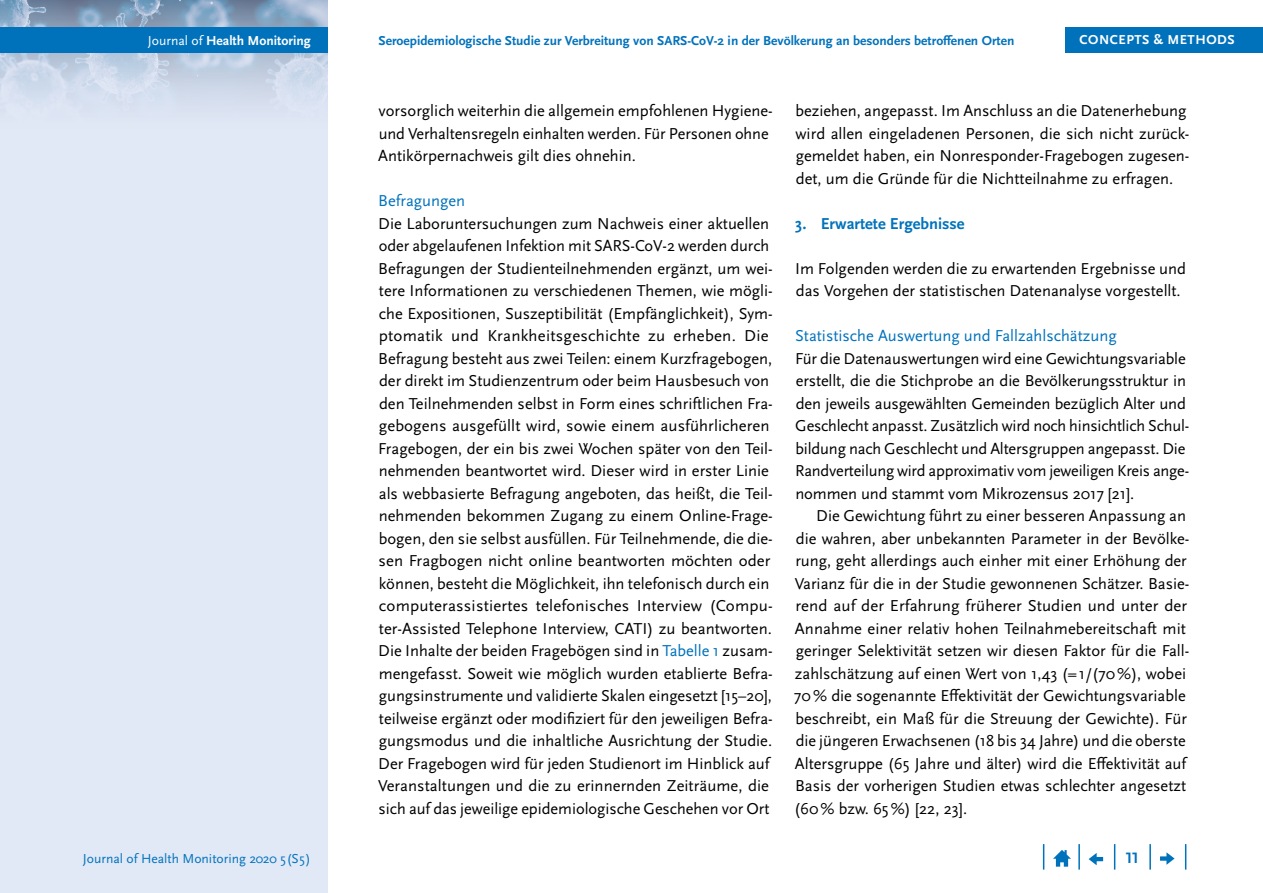
<style>
.page{position:relative;width:1263px;height:893px;background:#fff}
.page>*{position:absolute;margin:0;border:0;box-sizing:border-box;transform-origin:0 0}
.Copy{font:16.5px/22.5px "Scala Sans Pro";color:#000}
.Copy_Einzug{font:16.5px/22.5px "Scala Sans Pro";color:#000}
.t1{font:16.5px "Scala Sans Pro";color:#0072bc}
.t2{font:700 16.5px "Scala Sans Pro";color:#0072bc}
.t3{font:700 15.75px "Scala Sans Pro";color:#0072bc}
.t4{font:13.65px "Scala Sans Pro";color:#0072bc}
.t5{font:700 13.65px "Scala Sans Pro";color:#fff}
.t6{font:700 13.5px "Scala Sans Pro";color:#0072bc}
.t7{font:700 13.5px "Scala Sans Pro";letter-spacing:.04em;color:#fff}
.s1{font-weight:400}
.s2{color:#0072bc}
</style>
<div class="page">
<div style="left:0;top:0;width:327px;height:893px;background:#e1e8f6"></div>
<img style="left:0;top:0;width:327px;height:103px">
<div style="left:0;top:28px;width:327px;height:25px;background:#0072bc"></div>
<svg style="left:1185px;top:844px;width:1px;height:26px"></svg>
<hr style="left:1149px;top:844px;width:2px;height:26px;background:#0072bc">
<svg style="left:1114px;top:844px;width:1px;height:26px"></svg>
<hr style="left:1078px;top:844px;width:2px;height:26px;background:#0072bc">
<svg style="left:1043px;top:844px;width:1px;height:26px"></svg>
<svg style="left:1053px;top:850px;width:18px;height:17px"></svg>
<svg style="left:1089px;top:853px;width:14px;height:12px"></svg>
<svg style="left:1160px;top:852px;width:14px;height:13px"></svg>
<div style="left:1065px;top:28px;width:198px;height:25px;background:#0072bc"></div>
<p class="t5" style="left:148px;top:33px;width:164px"><span class="s1">Journal of</span> Health Monitoring</p>
<p class="t6" style="left:378px;top:33px;width:637px">Seroepidemiologische Studie zur Verbreitung von SARS-CoV-2 in der Bevölkerung an besonders betroffenen Orten</p>
<p class="t7" style="left:1079px;top:32px;width:157px">CONCEPTS &amp; METHODS</p>
<p class="Copy_Einzug" style="left:378px;top:99px;width:396px">vorsorglich weiterhin die allgemein empfohlenen Hygiene&shy;und Verhaltensregeln einhalten werden. Für Personen ohne<br>Antikörpernachweis gilt dies ohnehin.</p>
<h3 class="t1" style="left:378px;top:191px;width:88px">Befragungen</h3>
<p class="Copy" style="left:378px;top:212px;width:396px">Die Laboruntersuchungen zum Nachweis einer aktuellen oder abgelaufenen Infektion mit SARS-CoV-2 werden durch Befragungen der Studienteilnehmenden ergänzt, um wei&shy;tere Informationen zu verschiedenen Themen, wie mögli&shy;che Expositionen, Suszeptibilität (Empfänglichkeit), Sym&shy;ptomatik und Krankheitsgeschichte zu erheben. Die Befragung besteht aus zwei Teilen: einem Kurzfragebogen, der direkt im Studienzentrum oder beim Hausbesuch von den Teilnehmenden selbst in Form eines schriftlichen Fra&shy;gebogens ausgefüllt wird, sowie einem ausführlicheren Fragebogen, der ein bis zwei Wochen später von den Teil&shy;nehmenden beantwortet wird. Dieser wird in erster Linie als webbasierte Befragung angeboten, das heißt, die Teil&shy;nehmenden bekommen Zugang zu einem Online-Frage&shy;bogen, den sie selbst ausfüllen. Für Teilnehmende, die die&shy;sen Fragbogen nicht online beantworten möchten oder können, besteht die Möglichkeit, ihn telefonisch durch ein computerassistiertes telefonisches Interview (Compu&shy;ter-Assisted Telephone Interview, CATI) zu beantworten.<br>Die Inhalte der beiden Fragebögen sind in <span class="s2">Tabelle 1</span> zusam&shy;mengefasst. Soweit wie möglich wurden etablierte Befra&shy;gungsinstrumente und validierte Skalen eingesetzt [15–20], teilweise ergänzt oder modifiziert für den jeweiligen Befra&shy;gungsmodus und die inhaltliche Ausrichtung der Studie.<br>Der Fragebogen wird für jeden Studienort im Hinblick auf Veranstaltungen und die zu erinnernden Zeiträume, die sich auf das jeweilige epidemiologische Geschehen vor Ort</p>
<p class="Copy" style="left:795px;top:99px;width:395px">beziehen, angepasst. Im Anschluss an die Datenerhebung wird allen eingeladenen Personen, die sich nicht zurück&shy;gemeldet haben, ein Nonresponder-Fragebogen zugesen&shy;det, um die Gründe für die Nichtteilnahme zu erfragen.</p>
<h1 class="t2" style="left:795px;top:213px;width:171px">3. Erwartete Ergebnisse</h1>
<p class="Copy" style="left:795px;top:257px;width:392px">Im Folgenden werden die zu erwartenden Ergebnisse und das Vorgehen der statistischen Datenanalyse vorgestellt.</p>
<h2 class="t1" style="left:795px;top:326px;width:323px">Statistische Auswertung und Fallzahlschätzung</h2>
<p class="Copy" style="left:795px;top:347px;width:396px">Für die Datenauswertungen wird eine Gewichtungsvariable erstellt, die die Stichprobe an die Bevölkerungsstruktur in den jeweils ausgewählten Gemeinden bezüglich Alter und Geschlecht anpasst. Zusätzlich wird noch hinsichtlich Schul&shy;bildung nach Geschlecht und Altersgruppen angepasst. Die Randverteilung wird approximativ vom jeweiligen Kreis ange&shy;nommen und stammt vom Mikrozensus 2017 [21].</p>
<p class="Copy_Einzug" style="left:794px;top:504px;width:397px;text-indent:22px">Die Gewichtung führt zu einer besseren Anpassung an die wahren, aber unbekannten Parameter in der Bevölke&shy;rung, geht allerdings auch einher mit einer Erhöhung der Varianz für die in der Studie gewonnenen Schätzer. Basie&shy;rend auf der Erfahrung früherer Studien und unter der Annahme einer relativ hohen Teilnahmebereitschaft mit geringer Selektivität setzen wir diesen Faktor für die Fall&shy;zahlschätzung auf einen Wert von 1,43 (=1/(70%), wobei 70% die sogenannte Effektivität der Gewichtungsvariable beschreibt, ein Maß für die Streuung der Gewichte). Für die jüngeren Erwachsenen (18 bis 34 Jahre) und die oberste Altersgruppe (65 Jahre und älter) wird die Effektivität auf Basis der vorherigen Studien etwas schlechter angesetzt (60% bzw. 65%) [22, 23].</p>
<p class="t4" style="left:83px;top:850px;width:229px">Journal of Health Monitoring 2020 5(S5)</p>
<p class="t3" style="left:1126px;top:849px;width:14px">11</p>
</div>
